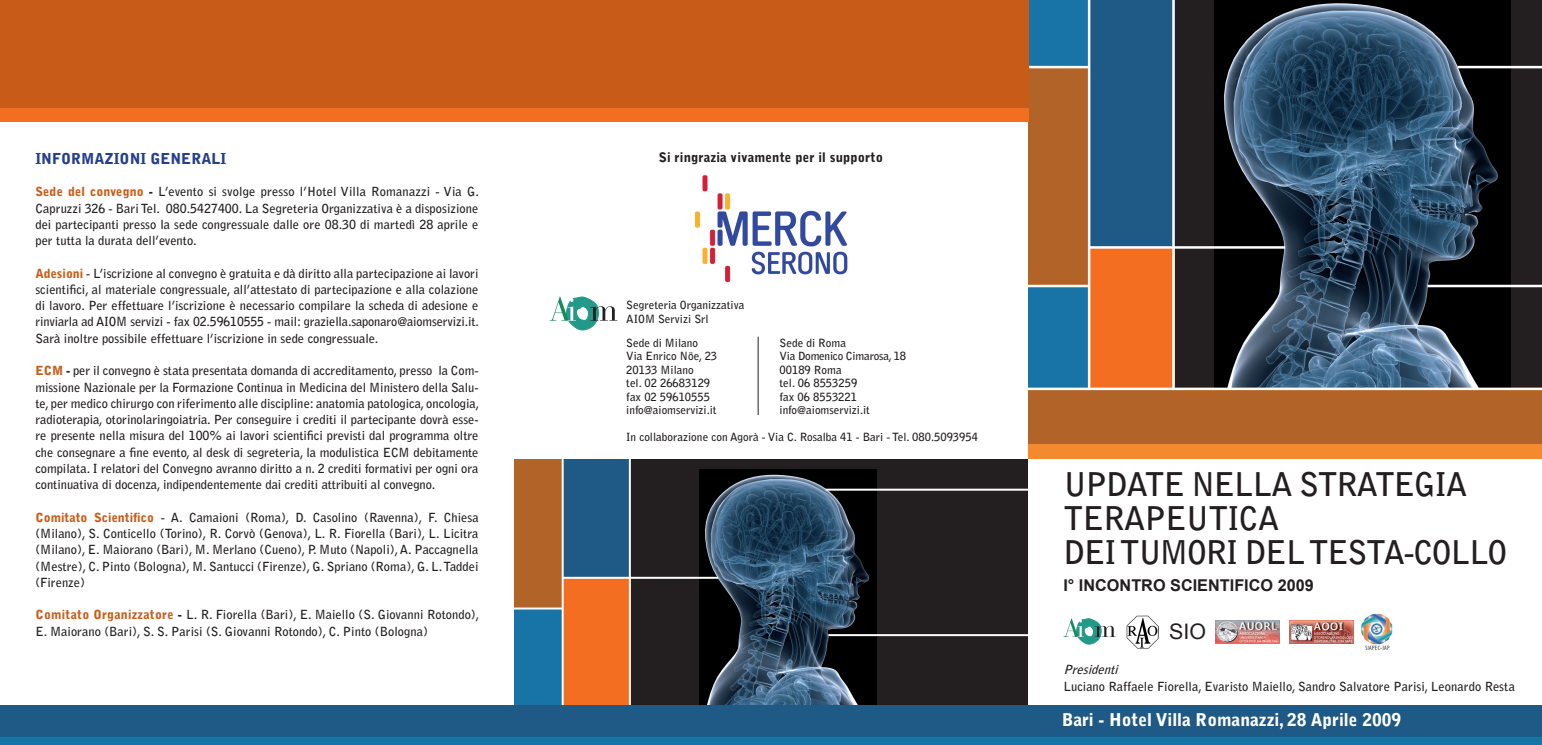
<style>
.page{position:relative;width:1542px;height:745px;background:#fff}
.page>*{position:absolute;margin:0;border:0;box-sizing:border-box;transform-origin:0 0}
.t1{font:700 32.5px/33.8px "Bell Gothic Std";letter-spacing:-.04em;color:#231f20}
.t2{font:21.38px "Arial";color:#231f20}
.t3{font:900 17.5px "Bell Gothic Std";color:#fff}
.t4{font:700 16.25px "Arial";color:#231f20}
.t5{font:900 15px "Bell Gothic Std";color:#253f8e}
.t6{font:900 13.12px "Bell Gothic Std";letter-spacing:.01em;color:#231f20}
.t7{font:700 12.5px/16.2px "Bell Gothic Std";color:#231f20;text-align:justify}
.t8{font:italic 700 12.5px "Bell Gothic Std";color:#231f20}
.t9{font:700 11.25px/13.5px "Bell Gothic Std";color:#231f20}
.s1{font-weight:900;color:#c85b18}
.s2{font-weight:900}
</style>
<div class="page">
<div style="left:514px;top:459px;width:49px;height:149px;background:#b26327"></div>
<div style="left:603px;top:459px;width:425px;height:247px;background:#231f20"></div>
<img style="left:700px;top:469px;width:177px;height:235px">
<div style="left:514px;top:608px;width:49px;height:100px;background:#1874a7"></div>
<div style="left:563px;top:459px;width:68px;height:118px;background:#1f5985"></div>
<div style="left:562px;top:578px;width:69px;height:131px;background:#f36e21"></div>
<hr style="left:561px;top:459px;width:2px;height:250px;background:#fff">
<hr style="left:562px;top:576px;width:156px;height:2px;background:#fff">
<hr style="left:629px;top:459px;width:2px;height:250px;background:#fff">
<hr style="left:514px;top:607px;width:49px;height:2px;background:#fff">
<hr style="left:828px;top:633px;width:200px;height:2px;background:#fff">
<hr style="left:825px;top:488px;width:203px;height:2px;background:#fff">
<svg style="left:0;top:735px;width:1541px;height:9px;background:#196d9f"></svg>
<div style="left:0;top:704px;width:1541px;height:31px;background:#1f5985"></div>
<div style="left:1028px;top:443px;width:513px;height:15px;background:#f5892e"></div>
<div style="left:1028px;top:0;width:61px;height:66px;background:#1874a7"></div>
<div style="left:1028px;top:68px;width:61px;height:218px;background:#b26327"></div>
<img style="left:694px;top:175px;width:154px;height:108px">
<svg style="left:549px;top:296px;width:68px;height:34px"></svg>
<hr style="left:758px;top:336px;width:1px;height:79px;background:#231f20">
<div style="left:1139px;top:0;width:402px;height:388px;background:#231f20"></div>
<img style="left:1214px;top:0;width:296px;height:387px">
<div style="left:1028px;top:389px;width:513px;height:54px;background:#b26327"></div>
<div style="left:1028px;top:286px;width:61px;height:102px;background:#1874a7"></div>
<div style="left:1089px;top:0;width:85px;height:247px;background:#1f5985"></div>
<div style="left:1089px;top:248px;width:85px;height:141px;background:#f36e21"></div>
<hr style="left:1028px;top:387px;width:513px;height:3px;background:#fff">
<hr style="left:1087px;top:0;width:3px;height:389px;background:#fff">
<hr style="left:1088px;top:246px;width:197px;height:2px;background:#fff">
<hr style="left:1172px;top:0;width:2px;height:389px;background:#fff">
<hr style="left:1028px;top:284px;width:61px;height:3px;background:#fff">
<div style="left:0;top:106px;width:1028px;height:15px;background:#f36e21"></div>
<div style="left:0;top:0;width:1028px;height:107px;background:#c85b18"></div>
<hr style="left:1457px;top:66px;width:84px;height:2px;background:#fff">
<hr style="left:1427px;top:284px;width:114px;height:3px;background:#fff">
<svg style="left:1063px;top:618px;width:52px;height:25px"></svg>
<img style="left:1126px;top:615px;width:32px;height:33px">
<img style="left:1215px;top:620px;width:64px;height:23px">
<img style="left:1289px;top:620px;width:64px;height:23px">
<img style="left:1361px;top:613px;width:32px;height:37px">
<p class="t5" style="left:35px;top:149px;width:192px">INFORMAZIONI GENERALI</p>
<p class="t7" style="left:35px;top:183px;width:445px"><span class="s1">Sede del convegno</span> <span class="s2">-</span> L’evento si svolge presso l’Hotel Villa Romanazzi - Via G.<br>Capruzzi 326 - Bari Tel. 080.5427400. La Segreteria Organizzativa è a disposizione dei partecipanti presso la sede congressuale dalle ore 08.30 di martedì 28 aprile e per tutta la durata dell’evento.</p>
<p class="t7" style="left:35px;top:265px;width:445px"><span class="s1">Adesioni</span> - L’iscrizione al convegno è gratuita e dà diritto alla partecipazione ai lavori scientifici, al materiale congressuale, all’attestato di partecipazione e alla colazione di lavoro. Per effettuare l’iscrizione è necessario compilare la scheda di adesione e rinviarla ad AIOM servizi - fax 02.59610555 - mail: graziella.saponaro@aiomservizi.it.<br>Sarà inoltre possibile effettuare l’iscrizione in sede congressuale.</p>
<p class="t7" style="left:35px;top:362px;width:445px"><span class="s1">ECM</span> <span class="s2">-</span> per il convegno è stata presentata domanda di accreditamento, presso la Com&shy;missione Nazionale per la Formazione Continua in Medicina del Ministero della Salu&shy;te, per medico chirurgo con riferimento alle discipline: anatomia patologica, oncologia, radioterapia, otorinolaringoiatria. Per conseguire i crediti il partecipante dovrà esse&shy;re presente nella misura del 100% ai lavori scientifici previsti dal programma oltre che consegnare a fine evento, al desk di segreteria, la modulistica ECM debitamente compilata. I relatori del Convegno avranno diritto a n. 2 crediti formativi per ogni ora continuativa di docenza, indipendentemente dai crediti attribuiti al convegno.</p>
<p class="t7" style="left:35px;top:508px;width:444px"><span class="s1">Comitato Scientifico</span> - A. Camaioni (Roma), D. Casolino (Ravenna), F. Chiesa (Milano), S. Conticello (Torino), R. Corvò (Genova), L. R. Fiorella (Bari), L. Licitra (Milano), E. Maiorano (Bari), M. Merlano (Cueno), P. Muto (Napoli), A. Paccagnella (Mestre), C. Pinto (Bologna), M. Santucci (Firenze), G. Spriano (Roma), G. L. Taddei (Firenze)</p>
<p class="t7" style="left:35px;top:606px;width:445px"><span class="s1">Comitato Organizzatore</span> <span class="s2">-</span> L. R. Fiorella (Bari), E. Maiello (S. Giovanni Rotondo),<br>E. Maiorano (Bari), S. S. Parisi (S. Giovanni Rotondo), C. Pinto (Bologna)</p>
<p class="t6" style="left:659px;top:150px;width:225px">Si ringrazia vivamente per il supporto</p>
<p class="t9" style="left:626px;top:298px;width:120px">Segreteria Organizzativa<br>AIOM Servizi Srl</p>
<p class="t9" style="left:626px;top:335px;width:92px">Sede di Milano<br>Via Enrico Nöe, 23<br>20133 Milano<br>tel. 02 26683129 fax 02 59610555 info@aiomservizi.it</p>
<p class="t9" style="left:779px;top:335px;width:128px">Sede di Roma<br>Via Domenico Cimarosa, 18<br>00189 Roma<br>tel. 06 8553259<br>fax 06 8553221 info@aiomservizi.it</p>
<p class="t9" style="left:626px;top:430px;width:353px">In collaborazione con Agorà - Via C. Rosalba 41 - Bari - Tel. 080.5093954</p>
<h1 class="t1" style="left:1063px;top:467px;width:445px">UPDATE NELLA STRATEGIA<br>TERAPEUTICA<br>DEI TUMORI DEL TESTA-COLLO</h1>
<h3 class="t4" style="left:1063px;top:574px;width:252px">I° INCONTRO SCIENTIFICO 2009</h3>
<h2 class="t2" style="left:1169px;top:617px;width:38px">SIO</h2>
<p class="t8" style="left:1063px;top:661px;width:60px">Presidenti</p>
<p class="t7" style="left:1063px;top:678px;width:453px">Luciano Raffaele Fiorella, Evaristo Maiello, Sandro Salvatore Parisi, Leonardo Resta</p>
<h3 class="t3" style="left:1061px;top:708px;width:341px">Bari - Hotel Villa Romanazzi, 28 Aprile 2009</h3>
</div>
